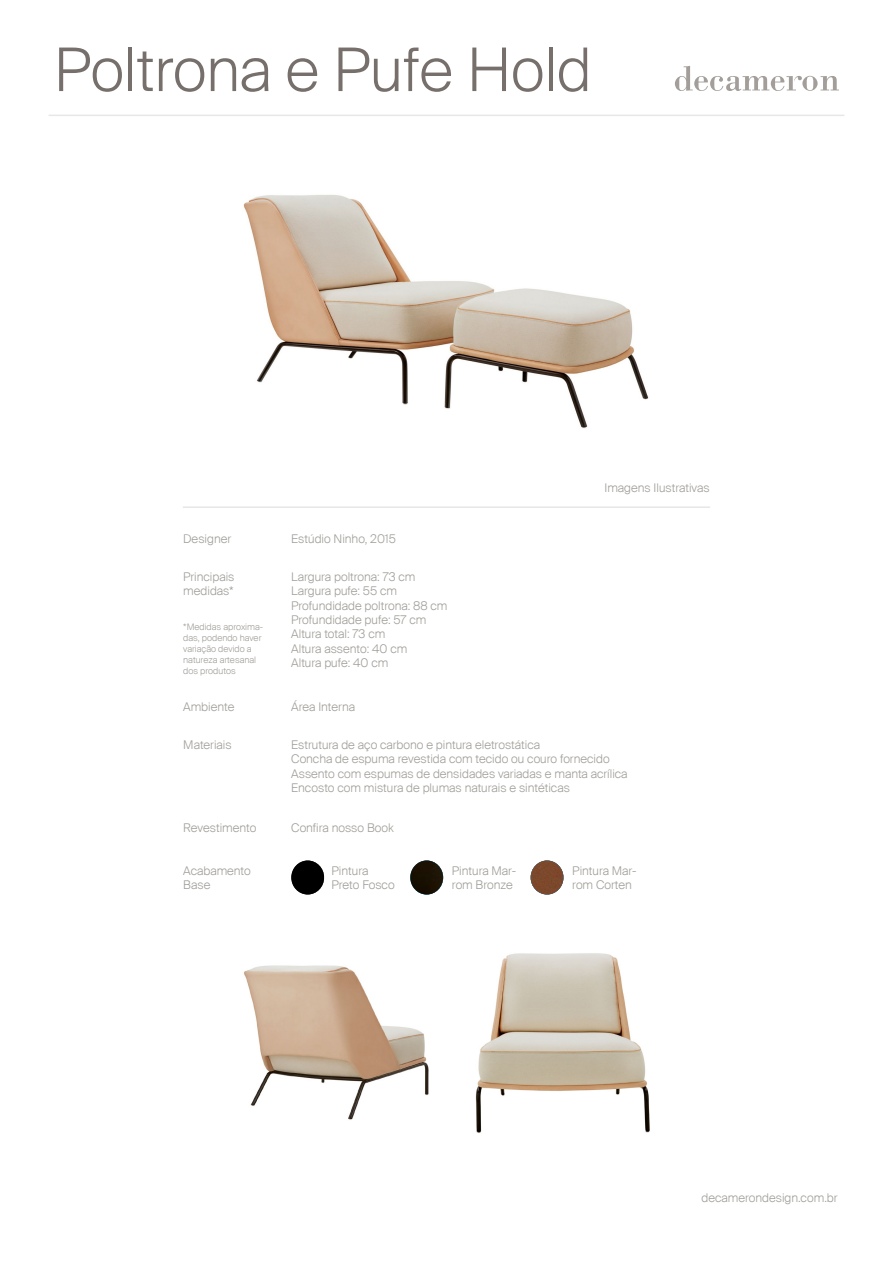
<style>
.page{position:relative;width:893px;height:1263px;background:#fff}
.page>*{position:absolute;margin:0;border:0;box-sizing:border-box;transform-origin:0 0}
.t1{font:300 60px "Suisse Intl";color:#766f6b}
.t2{font:300 12px/14.4px "Suisse Intl";color:#9f9d97}
.t3{font:300 9px/10.8px "Suisse Intl";color:#9f9d97}
</style>
<div class="page">
<svg style="left:675px;top:66px;width:164px;height:25px"></svg>
<hr style="left:49px;top:115px;width:795px;height:1px;background:#e5e8e7">
<hr style="left:183px;top:506px;width:527px;height:2px;background:#e5e8e7">
<svg style="left:291px;top:860px;width:33px;height:34px"></svg>
<img style="left:410px;top:860px;width:33px;height:34px">
<img style="left:531px;top:860px;width:32px;height:34px">
<img style="left:243px;top:195px;width:406px;height:234px">
<img style="left:244px;top:965px;width:185px;height:155px">
<img style="left:476px;top:953px;width:174px;height:180px">
<p class="t1" style="left:54px;top:35px;width:539px">Poltrona e Pufe Hold</p>
<p class="t2" style="left:605px;top:481px;width:107px">Imagens Ilustrativas</p>
<p class="t2" style="left:183px;top:531px;width:49px">Designer</p>
<p class="t2" style="left:183px;top:569px;width:53px">Principais</p>
<p class="t2" style="left:183px;top:584px;width:52px">medidas*</p>
<p class="t3" style="left:183px;top:622px;width:81px">*Medidas aproxima&shy;das, podendo haver variação devido a natureza artesanal dos produtos</p>
<p class="t2" style="left:183px;top:699px;width:53px">Ambiente</p>
<p class="t2" style="left:183px;top:737px;width:50px">Materiais</p>
<p class="t2" style="left:183px;top:820px;width:75px">Revestimento</p>
<p class="t2" style="left:183px;top:863px;width:69px">Acabamento</p>
<p class="t2" style="left:183px;top:878px;width:29px">Base</p>
<p class="t2" style="left:291px;top:531px;width:106px">Estúdio Ninho, 2015</p>
<p class="t2" style="left:291px;top:569px;width:126px">Largura poltrona: 73 cm</p>
<p class="t2" style="left:291px;top:584px;width:107px">Largura pufe: 55 cm</p>
<p class="t2" style="left:291px;top:598px;width:158px">Profundidade poltrona: 88 cm</p>
<p class="t2" style="left:291px;top:613px;width:137px">Profundidade pufe: 57 cm</p>
<p class="t2" style="left:291px;top:627px;width:95px">Altura total: 73 cm</p>
<p class="t2" style="left:291px;top:641px;width:118px">Altura assento: 40 cm</p>
<p class="t2" style="left:291px;top:656px;width:99px">Altura pufe: 40 cm</p>
<p class="t2" style="left:291px;top:699px;width:65px">Área Interna</p>
<p class="t2" style="left:291px;top:737px;width:250px">Estrutura de aço carbono e pintura eletrostática</p>
<p class="t2" style="left:291px;top:752px;width:320px">Concha de espuma revestida com tecido ou couro fornecido</p>
<p class="t2" style="left:291px;top:766px;width:338px">Assento com espumas de densidades variadas e manta acrílica</p>
<p class="t2" style="left:291px;top:780px;width:280px">Encosto com mistura de plumas naturais e sintéticas</p>
<p class="t2" style="left:291px;top:820px;width:104px">Confira nosso Book</p>
<p class="t2" style="left:332px;top:863px;width:38px">Pintura</p>
<p class="t2" style="left:332px;top:878px;width:65px">Preto Fosco</p>
<p class="t2" style="left:452px;top:863px;width:66px">Pintura Mar&shy;rom Bronze</p>
<p class="t2" style="left:572px;top:863px;width:66px">Pintura Mar&shy;rom Corten</p>
<p class="t2" style="left:701px;top:1191px;width:138px">decamerondesign.com.br</p>
</div>
